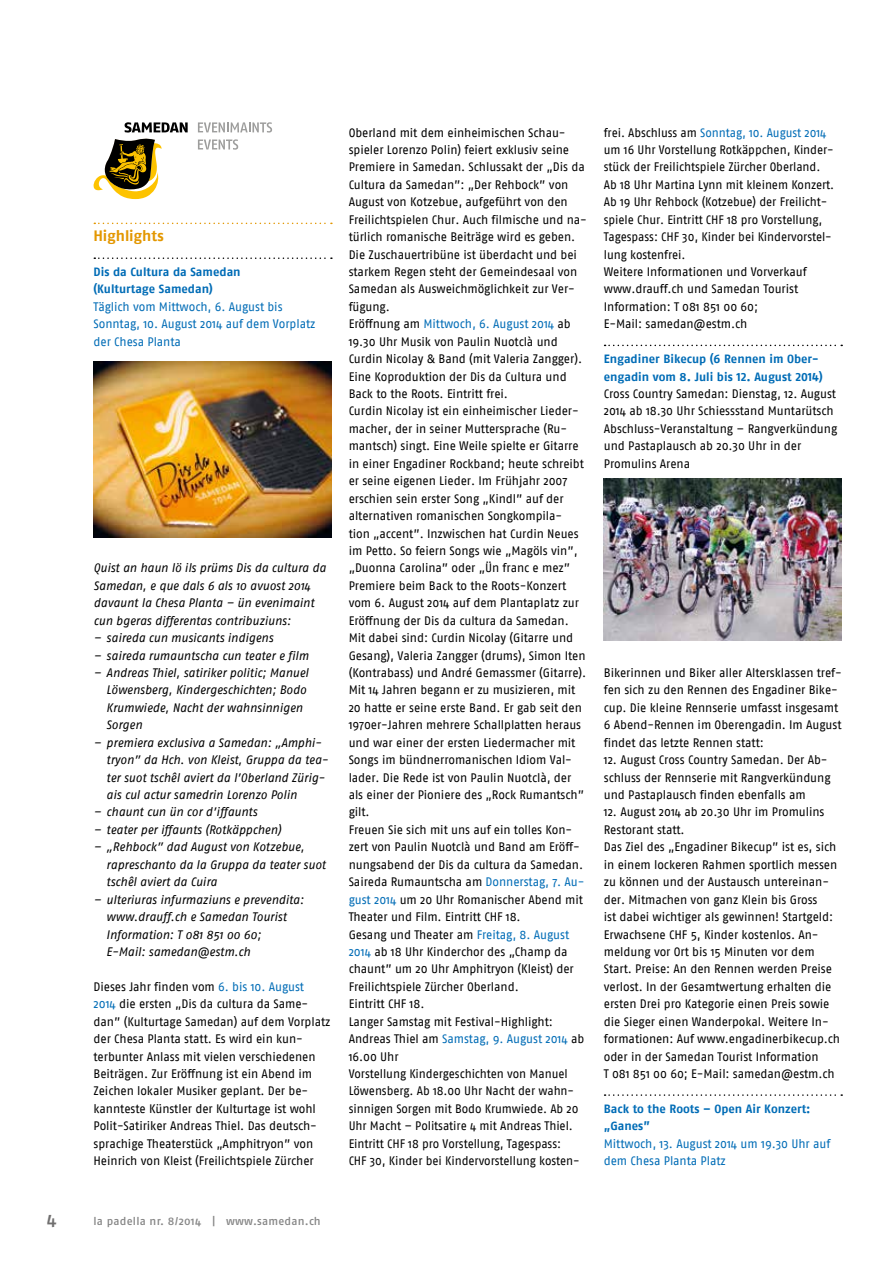
<style>
.page{position:relative;width:893px;height:1263px;background:#fff}
.page>*{position:absolute;margin:0;border:0;box-sizing:border-box;transform-origin:0 0}
.t1{font:18px "Fago No Med";color:#706f6f}
.t2{font:700 15px "Fago No Lf";letter-spacing:-.005em;color:#e39700}
.t3{font:12.3px/17.4px "Fago No";letter-spacing:-.005em;color:#000}
.t4{font:italic 12.3px/17.4px "Fago No";letter-spacing:-.005em;color:#000}
.t5{font:12.3px/17.4px "Fago No";letter-spacing:-.005em;color:#000;scale:.95 1}
.t6{font:12.3px/17.4px "Fago No";letter-spacing:-.005em;color:#006cb6}
.t7{font:700 12px/17.4px "Fago No Lf";color:#006cb6}
.t8{font:11.25px "Fago No Med";letter-spacing:.02em;color:#878787}
.s1{color:#006cb6}
</style>
<div class="page">
<svg style="left:94px;top:223px;width:238px;height:1px"></svg>
<svg style="left:94px;top:257px;width:238px;height:2px"></svg>
<img style="left:94px;top:361px;width:238px;height:176px">
<svg style="left:605px;top:345px;width:237px;height:1px"></svg>
<svg style="left:605px;top:1094px;width:237px;height:2px"></svg>
<img style="left:604px;top:479px;width:238px;height:161px">
<svg style="left:94px;top:122px;width:94px;height:77px"></svg>
<svg style="left:198px;top:122px;width:74px;height:11px"></svg>
<svg style="left:198px;top:139px;width:40px;height:11px"></svg>
<p class="t2" style="left:94px;top:227px;width:72px">Highlights</p>
<p class="t7" style="left:94px;top:263px;width:149px">Dis da Cultura da Samedan (Kulturtage Samedan)</p>
<p class="t6" style="left:94px;top:298px;width:223px">Täglich vom Mittwoch, 6. August bis<br>Sonntag, 10. August 2014 auf dem Vorplatz der Chesa Planta</p>
<p class="t4" style="left:94px;top:559px;width:234px">Quist an haun lö ils prüms Dis da cultura da Samedan, e que dals 6 als 10 avuost 2014 davaunt la Chesa Planta – ün evenimaint cun bgeras differentas contribuziuns:</p>
<p class="t4" style="left:94px;top:629px;width:181px">– saireda cun musicants indigens</p>
<p class="t4" style="left:94px;top:646px;width:217px">– saireda rumauntscha cun teater e film</p>
<p class="t4" style="left:106px;top:664px;width:204px;text-indent:-13px">– Andreas Thiel, satiriker politic; Manuel<br>Löwensberg, Kindergeschichten; Bodo<br>Krumwiede, Nacht der wahnsinnigen<br>Sorgen</p>
<p class="t4" style="left:106px;top:734px;width:223px;text-indent:-13px">– premiera exclusiva a Samedan: „Amphi&shy;tryon” da Hch. von Kleist, Gruppa da tea&shy;ter suot tschêl aviert da l’Oberland Zürig&shy;ais cul actur samedrin Lorenzo Polin</p>
<p class="t4" style="left:94px;top:803px;width:165px">– chaunt cun ün cor d’iffaunts</p>
<p class="t4" style="left:94px;top:821px;width:189px">– teater per iffaunts (Rotkäppchen)</p>
<p class="t4" style="left:106px;top:838px;width:221px;text-indent:-13px">– „Rehbock” dad August von Kotzebue, rapreschanto da la Gruppa da teater suot tschêl aviert da Cuira</p>
<p class="t4" style="left:106px;top:890px;width:199px;text-indent:-13px">– ulteriuras infurmaziuns e prevendita: www.drauff.ch e Samedan Tourist<br>Information: T 081 851 00 60;<br>E-Mail: samedan@estm.ch</p>
<p class="t3" style="left:94px;top:978px;width:238px">Dieses Jahr finden vom <span class="s1">6. bis 10. August<br>2014</span> die ersten „Dis da cultura da Same&shy;dan” (Kulturtage Samedan) auf dem Vorplatz der Chesa Planta statt. Es wird ein kun&shy;terbunter Anlass mit vielen verschiedenen Beiträgen. Zur Eröffnung ist ein Abend im Zeichen lokaler Musiker geplant. Der be&shy;kannteste Künstler der Kulturtage ist wohl Polit-Satiriker Andreas Thiel. Das deutsch&shy;sprachige Theaterstück „Amphitryon” von Heinrich von Kleist (Freilichtspiele Zürcher</p>
<p class="t1" style="left:47px;top:1208px;width:11px">4</p>
<p class="t8" style="left:94px;top:1214px;width:229px">la padella nr. 8/2014 | www.samedan.ch</p>
<p class="t3" style="left:349px;top:123px;width:240px">Oberland mit dem einheimischen Schau&shy;spieler Lorenzo Polin) feiert exklusiv seine Premiere in Samedan. Schlussakt der „Dis da Cultura da Samedan”: „Der Rehbock” von August von Kotzebue, aufgeführt von den Freilichtspielen Chur. Auch filmische und na&shy;türlich romanische Beiträge wird es geben.<br>Die Zuschauertribüne ist überdacht und bei starkem Regen steht der Gemeindesaal von Samedan als Ausweichmöglichkeit zur Ver&shy;fügung.<br>Eröffnung am <span class="s1">Mittwoch, 6. August 2014</span> ab 19.30 Uhr Musik von Paulin Nuotclà und Curdin Nicolay &amp; Band (mit Valeria Zangger).<br>Eine Koproduktion der Dis da Cultura und Back to the Roots. Eintritt frei.<br>Curdin Nicolay ist ein einheimischer Lieder&shy;macher, der in seiner Muttersprache (Ru&shy;mantsch) singt. Eine Weile spielte er Gitarre in einer Engadiner Rockband; heute schreibt er seine eigenen Lieder. Im Frühjahr 2007 erschien sein erster Song „Kindl” auf der alternativen romanischen Songkompila-<br>tion „accent”. Inzwischen hat Curdin Neues im Petto. So feiern Songs wie „Magöls vin”, „Duonna Carolina” oder „Ün franc e mez” Premiere beim Back to the Roots-Konzert vom 6. August 2014 auf dem Plantaplatz zur Eröffnung der Dis da cultura da Samedan.<br>Mit dabei sind: Curdin Nicolay (Gitarre und Gesang), Valeria Zangger (drums), Simon Iten (Kontrabass) und André Gemassmer (Gitarre).<br>Mit 14 Jahren begann er zu musizieren, mit 20 hatte er seine erste Band. Er gab seit den 1970er-Jahren mehrere Schallplatten heraus und war einer der ersten Liedermacher mit Songs im bündnerromanischen Idiom Val&shy;lader. Die Rede ist von Paulin Nuotclà, der als einer der Pioniere des „Rock Rumantsch” gilt.<br>Freuen Sie sich mit uns auf ein tolles Kon&shy;zert von Paulin Nuotclà und Band am Eröff&shy;nungsabend der Dis da cultura da Samedan.<br>Saireda Rumauntscha am <span class="s1">Donnerstag, 7. Au&shy;gust 2014</span> um 20 Uhr Romanischer Abend mit Theater und Film. Eintritt CHF 18.<br>Gesang und Theater am <span class="s1">Freitag, 8. August 2014</span> ab 18 Uhr Kinderchor des „Champ da chaunt” um 20 Uhr Amphitryon (Kleist) der Freilichtspiele Zürcher Oberland.<br>Eintritt CHF 18.<br>Langer Samstag mit Festival-Highlight:<br>Andreas Thiel am <span class="s1">Samstag, 9. August 2014</span> ab 16.00 Uhr<br>Vorstellung Kindergeschichten von Manuel Löwensberg. Ab 18.00 Uhr Nacht der wahn&shy;sinnigen Sorgen mit Bodo Krumwiede. Ab 20<br>Uhr Macht – Politsatire 4 mit Andreas Thiel.<br>Eintritt CHF 18 pro Vorstellung, Tagespass:<br>CHF 30, Kinder bei Kindervorstellung kosten-</p>
<p class="t5" style="left:604px;top:123px;width:244px">frei. Abschluss am <span class="s1">Sonntag, 10. August 2014 </span>um 16 Uhr Vorstellung Rotkäppchen, Kinder&shy;stück der Freilichtspiele Zürcher Oberland.<br>Ab 18 Uhr Martina Lynn mit kleinem Konzert.<br>Ab 19 Uhr Rehbock (Kotzebue) der Freilicht&shy;spiele Chur. Eintritt CHF 18 pro Vorstellung, Tagespass: CHF 30, Kinder bei Kindervorstel&shy;lung kostenfrei.<br>Weitere Informationen und Vorverkauf www.drauff.ch und Samedan Tourist Information: T 081 851 00 60;<br>E-Mail: samedan@estm.ch</p>
<p class="t7" style="left:604px;top:350px;width:220px">Engadiner Bikecup (6 Rennen im Ober&shy;engadin vom 8. Juli bis 12. August 2014)</p>
<p class="t3" style="left:604px;top:385px;width:235px">Cross Country Samedan: Dienstag, 12. August 2014 ab 18.30 Uhr Schiessstand Muntarütsch Abschluss-Veranstaltung – Rangverkündung und Pastaplausch ab 20.30 Uhr in der Promulins Arena</p>
<p class="t3" style="left:604px;top:664px;width:239px">Bikerinnen und Biker aller Altersklassen tref&shy;fen sich zu den Rennen des Engadiner Bike&shy;cup. Die kleine Rennserie umfasst insgesamt 6 Abend-Rennen im Oberengadin. Im August findet das letzte Rennen statt:</p>
<p class="t3" style="left:604px;top:751px;width:228px">12. August Cross Country Samedan. Der Ab&shy;schluss der Rennserie mit Rangverkündung und Pastaplausch finden ebenfalls am</p>
<p class="t3" style="left:604px;top:803px;width:238px">12. August 2014 ab 20.30 Uhr im Promulins Restorant statt.<br>Das Ziel des „Engadiner Bikecup” ist es, sich in einem lockeren Rahmen sportlich messen zu können und der Austausch untereinan&shy;der. Mitmachen von ganz Klein bis Gross<br>ist dabei wichtiger als gewinnen! Startgeld:<br>Erwachsene CHF 5, Kinder kostenlos. An&shy;meldung vor Ort bis 15 Minuten vor dem Start. Preise: An den Rennen werden Preise verlost. In der Gesamtwertung erhalten die ersten Drei pro Kategorie einen Preis sowie die Sieger einen Wanderpokal. Weitere In&shy;formationen: Auf www.engadinerbikecup.ch oder in der Samedan Tourist Information<br>T 081 851 00 60; E-Mail: samedan@estm.ch</p>
<p class="t7" style="left:604px;top:1100px;width:208px">Back to the Roots – Open Air Konzert: „Ganes”</p>
<p class="t6" style="left:604px;top:1135px;width:228px">Mittwoch, 13. August 2014 um 19.30 Uhr auf dem Chesa Planta Platz</p>
</div>
